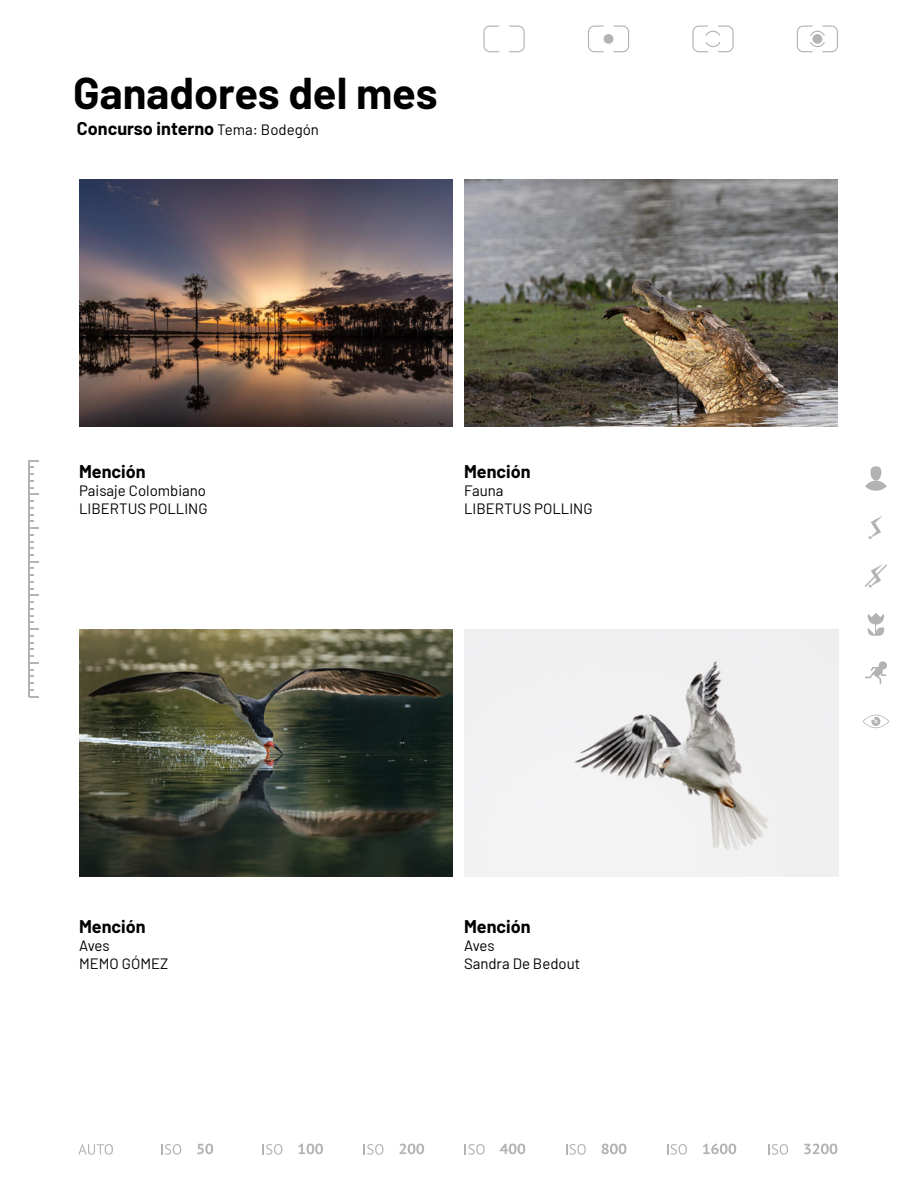
<style>
.page{position:relative;width:918px;height:1188px;background:#fff}
.page>*{position:absolute;margin:0;border:0;box-sizing:border-box;transform-origin:0 0}
.t1{font:700 43.5px "Barlow";color:#000}
.t2{font:700 18px "Barlow";color:#000}
.t3{font:15px "Barlow";color:#000}
.s1{font-weight:400;font-size:15px}
</style>
<div class="page">
<svg style="left:78px;top:1144px;width:35px;height:11px"></svg>
<svg style="left:161px;top:1144px;width:20px;height:11px"></svg>
<svg style="left:197px;top:1144px;width:16px;height:10px"></svg>
<svg style="left:263px;top:1144px;width:19px;height:11px"></svg>
<svg style="left:298px;top:1144px;width:25px;height:10px"></svg>
<svg style="left:364px;top:1144px;width:20px;height:11px"></svg>
<svg style="left:399px;top:1144px;width:25px;height:10px"></svg>
<svg style="left:465px;top:1144px;width:20px;height:11px"></svg>
<svg style="left:500px;top:1144px;width:25px;height:10px"></svg>
<svg style="left:566px;top:1144px;width:20px;height:11px"></svg>
<svg style="left:602px;top:1144px;width:24px;height:10px"></svg>
<svg style="left:667px;top:1144px;width:20px;height:11px"></svg>
<svg style="left:703px;top:1144px;width:33px;height:10px"></svg>
<svg style="left:768px;top:1144px;width:20px;height:11px"></svg>
<svg style="left:804px;top:1144px;width:33px;height:10px"></svg>
<svg style="left:483px;top:26px;width:16px;height:26px"></svg>
<svg style="left:509px;top:26px;width:16px;height:26px"></svg>
<svg style="left:588px;top:26px;width:16px;height:26px"></svg>
<svg style="left:613px;top:26px;width:16px;height:26px"></svg>
<div style="left:604px;top:34px;width:9px;height:10px;background:#b3b3b3;border-radius:50%"></div>
<svg style="left:692px;top:26px;width:42px;height:26px"></svg>
<svg style="left:797px;top:26px;width:41px;height:26px"></svg>
<div style="left:813px;top:34px;width:9px;height:10px;background:#b3b3b3;border-radius:50%"></div>
<svg style="left:862px;top:715px;width:28px;height:13px"></svg>
<svg style="left:865px;top:661px;width:22px;height:23px"></svg>
<hr style="left:28px;top:461px;width:2px;height:236px;background:#000">
<svg style="left:29px;top:467px;width:5px;height:21px"></svg>
<svg style="left:29px;top:494px;width:10px;height:21px"></svg>
<svg style="left:29px;top:521px;width:10px;height:21px"></svg>
<svg style="left:29px;top:548px;width:10px;height:14px"></svg>
<svg style="left:29px;top:568px;width:5px;height:21px"></svg>
<svg style="left:29px;top:595px;width:10px;height:21px"></svg>
<svg style="left:29px;top:622px;width:10px;height:21px"></svg>
<svg style="left:29px;top:649px;width:10px;height:21px"></svg>
<svg style="left:29px;top:676px;width:10px;height:21px"></svg>
<svg style="left:865px;top:481px;width:22px;height:10px"></svg>
<svg style="left:871px;top:466px;width:10px;height:15px"></svg>
<svg style="left:869px;top:516px;width:13px;height:23px"></svg>
<svg style="left:868px;top:613px;width:16px;height:23px"></svg>
<svg style="left:864px;top:564px;width:23px;height:23px"></svg>
<img style="left:79px;top:180px;width:373px;height:247px">
<img style="left:464px;top:180px;width:373px;height:247px">
<img style="left:79px;top:629px;width:373px;height:248px">
<img style="left:465px;top:629px;width:373px;height:248px">
<p class="t1" style="left:73px;top:61px;width:366px">Ganadores del mes</p>
<p class="t2" style="left:77px;top:115px;width:243px">Concurso interno <span class="s1">Tema: Bodegón</span></p>
<p class="t2" style="left:79px;top:458px;width:68px">Mención</p>
<p class="t3" style="left:79px;top:480px;width:128px">Paisaje Colombiano</p>
<p class="t3" style="left:79px;top:498px;width:130px">LIBERTUS POLLING</p>
<p class="t2" style="left:464px;top:458px;width:68px">Mención</p>
<p class="t3" style="left:464px;top:480px;width:41px">Fauna</p>
<p class="t3" style="left:464px;top:498px;width:130px">LIBERTUS POLLING</p>
<p class="t2" style="left:79px;top:913px;width:68px">Mención</p>
<p class="t3" style="left:79px;top:934px;width:32px">Aves</p>
<p class="t3" style="left:79px;top:952px;width:91px">MEMO GÓMEZ</p>
<p class="t2" style="left:464px;top:913px;width:68px">Mención</p>
<p class="t3" style="left:464px;top:934px;width:32px">Aves</p>
<p class="t3" style="left:464px;top:952px;width:118px">Sandra De Bedout</p>
</div>
